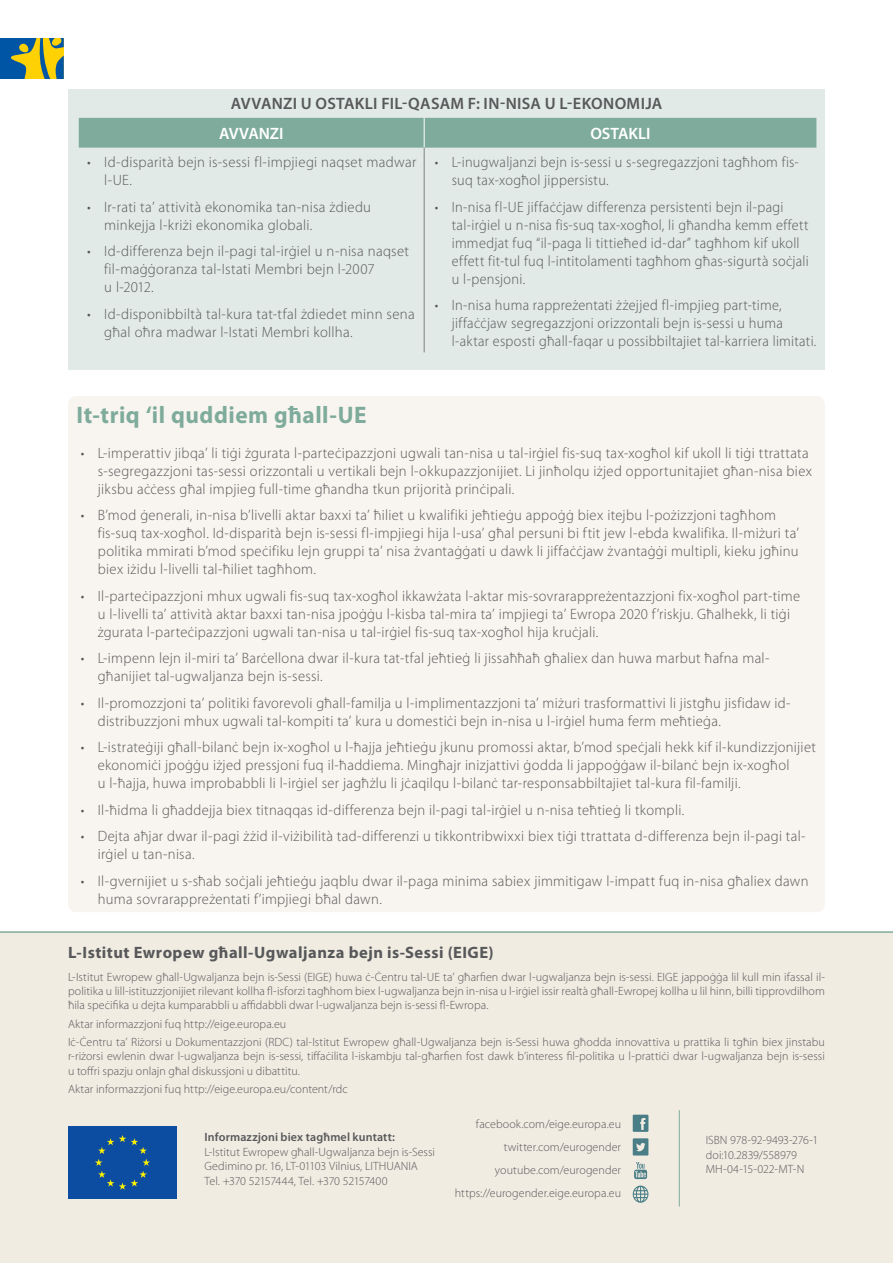
<style>
.page{position:relative;width:893px;height:1263px;background:#fff}
.page>*{position:absolute;margin:0;border:0;box-sizing:border-box;transform-origin:0 0}
.Title_1{font:700 24px "Myriad Pro";letter-spacing:.025em;color:#7eab9b}
.End{font:700 16.5px "Myriad Pro";letter-spacing:.025em;color:#57585a}
.Fig_Table_title{font:600 16.5px "Myriad Pro";letter-spacing:.02em;color:#57585a}
.Table_Title{font:600 16.5px "Myriad Pro";letter-spacing:-.01em;color:#fff}
.t1{font:300 15px/18px "Myriad Pro";letter-spacing:.02em;color:#57585a}
.t2{font:300 15px/18px "Myriad Pro";letter-spacing:.02em;color:#57585a;scale:.95 1}
.End_01{font:300 12px/14.2px "Myriad Pro";letter-spacing:.005em;color:#57585a;text-align:justify}
.End_03{font:300 12px/14.4px "Myriad Pro";color:#57585a}
.End_04{font:300 12px "Myriad Pro";letter-spacing:.005em;color:#57585a}
.End_03-2{font:300 12px "Myriad Pro";letter-spacing:-.02em;color:#57585a}
.End_03-3{font:600 12px "Myriad Pro";letter-spacing:.01em;color:#57585a}
</style>
<div class="page">
<svg style="left:0;top:38px;width:64px;height:41px;background:#768e5a"></svg>
<div style="left:68px;top:396px;width:757px;height:516px;background:#f8f5f0;border-radius:9px"></div>
<div style="left:68px;top:90px;width:757px;height:280px;background:#e1eae7"></div>
<div style="left:79px;top:118px;width:737px;height:30px;background:#7eab9b"></div>
<hr style="left:424px;top:118px;width:1px;height:30px;background:#fff">
<hr style="left:424px;top:148px;width:1px;height:204px;background:#808285">
<div style="left:0;top:931px;width:893px;height:332px;background:#f1ece2"></div>
<div style="left:68px;top:1126px;width:109px;height:73px;background:#0d4da1"></div>
<svg style="left:95px;top:1135px;width:55px;height:55px"></svg>
<svg style="left:633px;top:1138px;width:15px;height:17px"></svg>
<svg style="left:633px;top:1115px;width:15px;height:17px"></svg>
<svg style="left:634px;top:1162px;width:13px;height:17px"></svg>
<svg style="left:633px;top:1185px;width:15px;height:18px"></svg>
<hr style="left:679px;top:1110px;width:1px;height:96px;background:#7eab9b">
<p class="Fig_Table_title" style="left:231px;top:94px;width:433px">AVVANZI U OSTAKLI FIL-QASAM F: IN-NISA U L-EKONOMIJA</p>
<p class="Table_Title" style="left:219px;top:124px;width:66px">AVVANZI</p>
<p class="Table_Title" style="left:590px;top:124px;width:62px">OSTAKLI</p>
<p class="t1" style="left:104px;top:154px;width:314px;text-indent:-17px">• Id-disparità bejn is-sessi fl-impjiegi naqset madwar l-UE.</p>
<p class="t1" style="left:104px;top:198px;width:268px;text-indent:-17px">• Ir-rati ta’ attività ekonomika tan-nisa żdiedu minkejja l-kriżi ekonomika globali.</p>
<p class="t1" style="left:104px;top:243px;width:306px;text-indent:-17px">• Id-differenza bejn il-pagi tal-irġiel u n-nisa naqset fil-maġġoranza tal-Istati Membri bejn l-2007<br>u l-2012.</p>
<p class="t1" style="left:104px;top:305px;width:312px;text-indent:-17px">• Id-disponibbiltà tal-kura tat-tfal żdiedet minn sena għal oħra madwar l-Istati Membri kollha.</p>
<p class="t2" style="left:452px;top:154px;width:367px;text-indent:-17px">• L-inugwaljanzi bejn is-sessi u s-segregazzjoni tagħhom fis&shy;suq tax-xogħol jippersistu.</p>
<p class="t2" style="left:452px;top:198px;width:377px;text-indent:-17px">• In-nisa fl-UE jiffaċċjaw differenza persistenti bejn il-pagi tal-irġiel u n-nisa fis-suq tax-xogħol, li għandha kemm effett immedjat fuq “il-paga li tittieħed id-dar” tagħhom kif ukoll effett fit-tul fuq l-intitolamenti tagħhom għas-sigurtà soċjali u l-pensjoni.</p>
<p class="t2" style="left:452px;top:297px;width:385px;text-indent:-17px">• In-nisa huma rappreżentati żżejjed fl-impjieg part-time, jiffaċċjaw segregazzjoni orizzontali bejn is-sessi u huma l-aktar esposti għall-faqar u possibbiltajiet tal-karriera limitati.</p>
<p class="Title_1" style="left:77px;top:399px;width:292px">It-triq ‘il quddiem għall-UE</p>
<p class="t1" style="left:98px;top:444px;width:716px;text-indent:-17px">• L-imperattiv jibqa’ li tiġi żgurata l-parteċipazzjoni ugwali tan-nisa u tal-irġiel fis-suq tax-xogħol kif ukoll li tiġi ttrattata s-segregazzjoni tas-sessi orizzontali u vertikali bejn l-okkupazzjonijiet. Li jinħolqu iżjed opportunitajiet għan-nisa biex jiksbu aċċess għal impjieg full-time għandha tkun prijorità prinċipali.</p>
<p class="t1" style="left:98px;top:506px;width:703px;text-indent:-17px">• B’mod ġenerali, in-nisa b’livelli aktar baxxi ta’ ħiliet u kwalifiki jeħtieġu appoġġ biex itejbu l-pożizzjoni tagħhom fis-suq tax-xogħol. Id-disparità bejn is-sessi fl-impjiegi hija l-usa’ għal persuni bi ftit jew l-ebda kwalifika. Il-miżuri ta’ politika mmirati b’mod speċifiku lejn gruppi ta’ nisa żvantaġġati u dawk li jiffaċċjaw żvantaġġi multipli, kieku jgħinu biex iżidu l-livelli tal-ħiliet tagħhom.</p>
<p class="t1" style="left:98px;top:587px;width:704px;text-indent:-17px">• Il-parteċipazzjoni mhux ugwali fis-suq tax-xogħol ikkawżata l-aktar mis-sovrarappreżentazzjoni fix-xogħol part-time u l-livelli ta’ attività aktar baxxi tan-nisa jpoġġu l-kisba tal-mira ta’ impjiegi ta’ Ewropa 2020 f’riskju. Għalhekk, li tiġi żgurata l-parteċipazzjoni ugwali tan-nisa u tal-irġiel fis-suq tax-xogħol hija kruċjali.</p>
<p class="t1" style="left:98px;top:649px;width:673px;text-indent:-17px">• L-impenn lejn il-miri ta’ Barċellona dwar il-kura tat-tfal jeħtieġ li jissaħħaħ għaliex dan huwa marbut ħafna mal&shy;għanijiet tal-ugwaljanza bejn is-sessi.</p>
<p class="t1" style="left:98px;top:694px;width:694px;text-indent:-17px">• Il-promozzjoni ta’ politiki favorevoli għall-familja u l-implimentazzjoni ta’ miżuri trasformattivi li jistgħu jisfidaw id&shy;distribuzzjoni mhux ugwali tal-kompiti ta’ kura u domestiċi bejn in-nisa u l-irġiel huma ferm meħtieġa.</p>
<p class="t1" style="left:98px;top:738px;width:720px;text-indent:-17px">• L-istrateġiji għall-bilanċ bejn ix-xogħol u l-ħajja jeħtieġu jkunu promossi aktar, b’mod speċjali hekk kif il-kundizzjonijiet ekonomiċi jpoġġu iżjed pressjoni fuq il-ħaddiema. Mingħajr inizjattivi ġodda li jappoġġaw il-bilanċ bejn ix-xogħol<br>u l-ħajja, huwa improbabbli li l-irġiel ser jagħżlu li jċaqilqu l-bilanċ tar-responsabbiltajiet tal-kura fil-familji.</p>
<p class="t1" style="left:81px;top:801px;width:605px">• Il-ħidma li għaddejja biex titnaqqas id-differenza bejn il-pagi tal-irġiel u n-nisa teħtieġ li tkompli.</p>
<p class="t1" style="left:98px;top:827px;width:709px;text-indent:-17px">• Dejta aħjar dwar il-pagi żżid il-viżibilità tad-differenzi u tikkontribwixxi biex tiġi ttrattata d-differenza bejn il-pagi tal&shy;irġiel u tan-nisa.</p>
<p class="t1" style="left:98px;top:872px;width:712px;text-indent:-17px">• Il-gvernijiet u s-sħab soċjali jeħtieġu jaqblu dwar il-paga minima sabiex jimmitigaw l-impatt fuq in-nisa għaliex dawn huma sovrarappreżentati f’impjiegi bħal dawn.</p>
<p class="End" style="left:68px;top:941px;width:427px">L-Istitut Ewropew għall-Ugwaljanza bejn is-Sessi (EIGE)</p>
<p class="End_01" style="left:68px;top:970px;width:758px">L-Istitut Ewropew għall-Ugwaljanza bejn is-Sessi (EIGE) huwa ċ-Ċentru tal-UE ta’ għarfien dwar l-ugwaljanza bejn is-sessi. EIGE jappoġġa lil kull min ifassal il&shy;politika u lill-istituzzjonijiet rilevant kollha fl-isforzi tagħhom biex l-ugwaljanza bejn in-nisa u l-irġiel issir realtà għall-Ewropej kollha u lil hinn, billi tipprovdilhom ħila speċifika u dejta kumparabbli u affidabbli dwar l-ugwaljanza bejn is-sessi fl-Ewropa.</p>
<p class="End_01" style="left:68px;top:1017px;width:220px">Aktar informazzjoni fuq http://eige.europa.eu</p>
<p class="End_01" style="left:68px;top:1035px;width:758px">Iċ-Ċentru ta’ Riżorsi u Dokumentazzjoni (RDC) tal-Istitut Ewropew għall-Ugwaljanza bejn is-Sessi huwa għodda innovattiva u prattika li tgħin biex jinstabu r-riżorsi ewlenin dwar l-ugwaljanza bejn is-sessi, tiffaċilita l-iskambju tal-għarfien fost dawk b’interess fil-politika u l-prattiċi dwar l-ugwaljanza bejn is-sessi u toffri spazju onlajn għal diskussjoni u dibattitu.</p>
<p class="End_01" style="left:68px;top:1082px;width:281px">Aktar informazzjoni fuq http://eige.europa.eu/content/rdc</p>
<p class="End_04" style="left:476px;top:1118px;width:147px">facebook.com/eige.europa.eu</p>
<p class="End_04" style="left:504px;top:1141px;width:119px">twitter.com/eurogender</p>
<p class="End_04" style="left:495px;top:1164px;width:128px">youtube.com/eurogender</p>
<p class="End_04" style="left:455px;top:1186px;width:168px">https://eurogender.eige.europa.eu</p>
<p class="End_03-3" style="left:205px;top:1131px;width:192px">Informazzjoni biex tagħmel kuntatt:</p>
<p class="End_03" style="left:205px;top:1145px;width:232px">L-Istitut Ewropew għall-Ugwaljanza bejn is-Sessi</p>
<p class="End_03" style="left:205px;top:1159px;width:215px">Gedimino pr. 16, LT-01103 Vilnius, LITHUANIA</p>
<p class="End_03-2" style="left:205px;top:1174px;width:185px">Tel. +370 52157444, Tel. +370 52157400</p>
<p class="End_03" style="left:706px;top:1133px;width:114px">ISBN 978-92-9493-276-1 doi:10.2839/558979<br>MH-04-15-022-MT-N</p>
</div>
